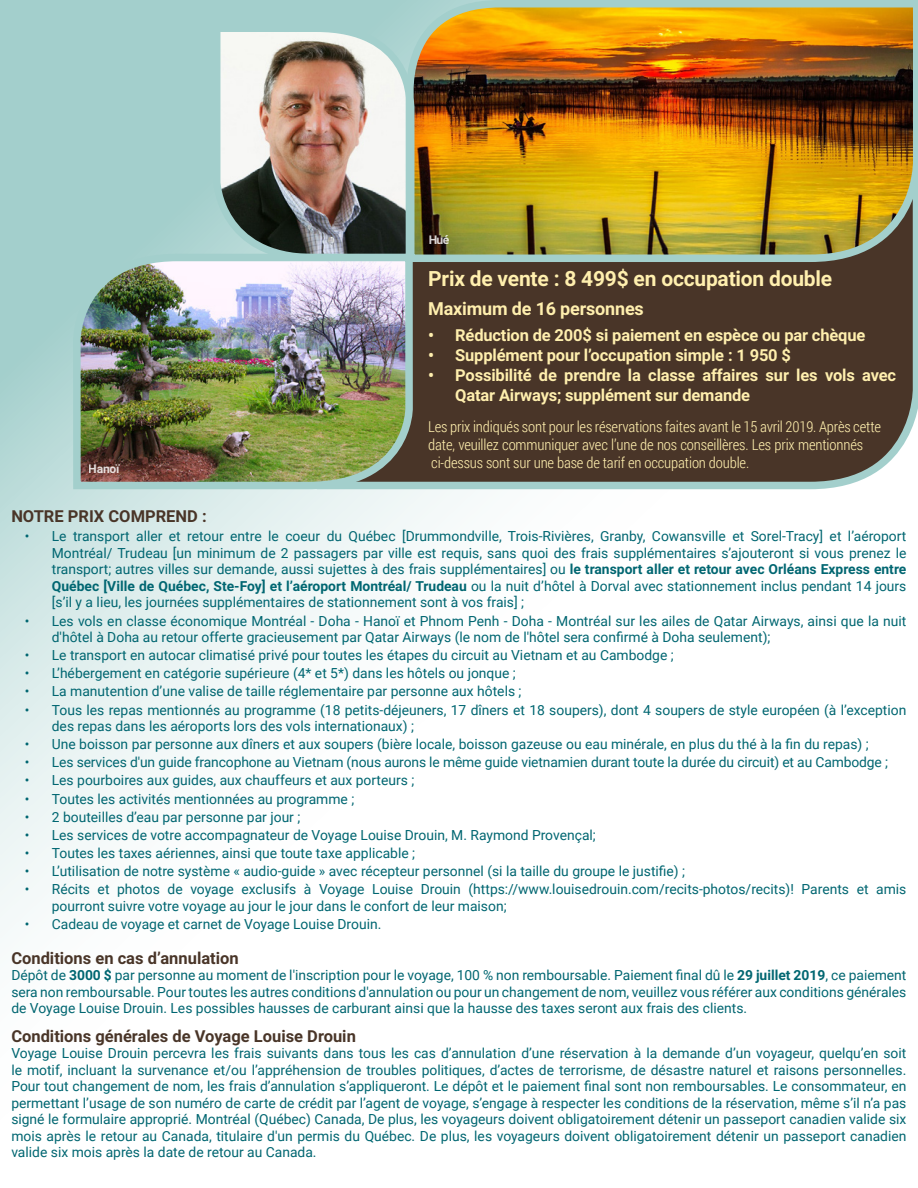
<style>
.page{position:relative;width:918px;height:1188px;background:#fff}
.page>*{position:absolute;margin:0;border:0;box-sizing:border-box;transform-origin:0 0}
.t1{font:700 21px "Roboto";letter-spacing:-.01em;color:#ffefae}
.t2{font:700 18px "Roboto";letter-spacing:-.01em;color:#ffefae}
.t3{font:700 16.5px/19.8px "Roboto";letter-spacing:-.01em;color:#ffefae}
.t4{font:700 16.5px "Roboto";color:#493528}
.t5{font:300 15px/18px "Roboto Condensed";letter-spacing:-.01em;color:#ffefae}
.t6{font:13.8px/16.5px "Roboto";color:#006671;text-align:justify}
.t7{font:700 12px "Roboto";letter-spacing:-.03em;color:#fff}
.s1{font-weight:700}
</style>
<div class="page">
<svg style="left:0;top:0;width:467px;height:933px"></svg>
<svg style="left:417px;top:266px;width:501px;height:227px;background:#524236"></svg>
<img style="left:394px;top:0;width:524px;height:266px">
<img style="left:210px;top:21px;width:206px;height:229px">
<img style="left:69px;top:250px;width:348px;height:243px">
<p class="t7" style="left:89px;top:460px;width:32px">Hanoï</p>
<p class="t7" style="left:428px;top:231px;width:23px">Hué</p>
<h1 class="t1" style="left:428px;top:264px;width:406px">Prix de vente : 8 499$ en occupation double</h1>
<h2 class="t2" style="left:428px;top:296px;width:217px">Maximum de 16 personnes</h2>
<p class="t3" style="left:428px;top:325px;width:439px">• Réduction de 200$ si paiement en espèce ou par chèque</p>
<p class="t3" style="left:428px;top:345px;width:364px">• Supplément pour l’occupation simple : 1 950 $</p>
<p class="t3" style="left:455px;top:365px;width:442px;text-indent:-27px">• Possibilité de prendre la classe affaires sur les vols avec<br>Qatar Airways; supplément sur demande</p>
<p class="t5" style="left:428px;top:417px;width:454px">Les prix indiqués sont pour les réservations faites avant le 15 avril 2019. Après cette date, veuillez communiquer avec l’une de nos conseillères. Les prix mentionnés ci-dessus sont sur une base de tarif en occupation double.</p>
<p class="t4" style="left:11px;top:504px;width:197px">NOTRE PRIX COMPREND :</p>
<p class="t6" style="left:52px;top:528px;width:856px;text-indent:-27px">• Le transport aller et retour entre le coeur du Québec [Drummondville, Trois-Rivières, Granby, Cowansville et Sorel-Tracy] et l’aéroport Montréal/ Trudeau [un minimum de 2 passagers par ville est requis, sans quoi des frais supplémentaires s’ajouteront si vous prenez le transport; autres villes sur demande, aussi sujettes à des frais supplémentaires] ou <span class="s1">le transport aller et retour avec Orléans Express entre Québec [Ville de Québec, Ste-Foy] et l’aéroport Montréal/ Trudeau</span> ou la nuit d’hôtel à Dorval avec stationnement inclus pendant 14 jours [s’il y a lieu, les journées supplémentaires de stationnement sont à vos frais] ;</p>
<p class="t6" style="left:52px;top:612px;width:856px;text-indent:-27px">• Les vols en classe économique Montréal - Doha - Hanoï et Phnom Penh - Doha - Montréal sur les ailes de Qatar Airways, ainsi que la nuit d'hôtel à Doha au retour offerte gracieusement par Qatar Airways (le nom de l'hôtel sera confirmé à Doha seulement);</p>
<p class="t6" style="left:25px;top:647px;width:650px">• Le transport en autocar climatisé privé pour toutes les étapes du circuit au Vietnam et au Cambodge ;</p>
<p class="t6" style="left:25px;top:665px;width:493px">• L’hébergement en catégorie supérieure (4* et 5*) dans les hôtels ou jonque ;</p>
<p class="t6" style="left:25px;top:683px;width:498px">• La manutention d’une valise de taille réglementaire par personne aux hôtels ;</p>
<p class="t6" style="left:52px;top:701px;width:856px;text-indent:-27px">• Tous les repas mentionnés au programme (18 petits-déjeuners, 17 dîners et 18 soupers), dont 4 soupers de style européen (à l’exception des repas dans les aéroports lors des vols internationaux) ;</p>
<p class="t6" style="left:25px;top:735px;width:845px">• Une boisson par personne aux dîners et aux soupers (bière locale, boisson gazeuse ou eau minérale, en plus du thé à la fin du repas) ;</p>
<p class="t6" style="left:25px;top:754px;width:865px">• Les services d'un guide francophone au Vietnam (nous aurons le même guide vietnamien durant toute la durée du circuit) et au Cambodge ;</p>
<p class="t6" style="left:25px;top:772px;width:391px">• Les pourboires aux guides, aux chauffeurs et aux porteurs ;</p>
<p class="t6" style="left:25px;top:790px;width:331px">• Toutes les activités mentionnées au programme ;</p>
<p class="t6" style="left:25px;top:808px;width:277px">• 2 bouteilles d’eau par personne par jour ;</p>
<p class="t6" style="left:25px;top:826px;width:573px">• Les services de votre accompagnateur de Voyage Louise Drouin, M. Raymond Provençal;</p>
<p class="t6" style="left:25px;top:844px;width:392px">• Toutes les taxes aériennes, ainsi que toute taxe applicable ;</p>
<p class="t6" style="left:25px;top:862px;width:662px">• L’utilisation de notre système « audio-guide » avec récepteur personnel (si la taille du groupe le justifie) ;</p>
<p class="t6" style="left:52px;top:880px;width:856px;text-indent:-27px">• Récits et photos de voyage exclusifs à Voyage Louise Drouin (https://www.louisedrouin.com/recits-photos/recits)! Parents et amis pourront suivre votre voyage au jour le jour dans le confort de leur maison;</p>
<p class="t6" style="left:25px;top:915px;width:358px">• Cadeau de voyage et carnet de Voyage Louise Drouin.</p>
<p class="t4" style="left:11px;top:946px;width:229px">Conditions en cas d’annulation</p>
<p class="t6" style="left:11px;top:967px;width:897px">Dépôt de <span class="s1">3000 $</span> par personne au moment de l'inscription pour le voyage, 100 % non remboursable. Paiement final dû le <span class="s1">29 juillet 2019</span>, ce paiement sera non remboursable. Pour toutes les autres conditions d'annulation ou pour un changement de nom, veuillez vous référer aux conditions générales de Voyage Louise Drouin. Les possibles hausses de carburant ainsi que la hausse des taxes seront aux frais des clients.</p>
<p class="t4" style="left:11px;top:1025px;width:346px">Conditions générales de Voyage Louise Drouin</p>
<p class="t6" style="left:11px;top:1045px;width:897px">Voyage Louise Drouin percevra les frais suivants dans tous les cas d’annulation d’une réservation à la demande d’un voyageur, quelqu’en soit le motif, incluant la survenance et/ou l’appréhension de troubles politiques, d’actes de terrorisme, de désastre naturel et raisons personnelles.<br>Pour tout changement de nom, les frais d’annulation s’appliqueront. Le dépôt et le paiement final sont non remboursables. Le consommateur, en permettant l’usage de son numéro de carte de crédit par l’agent de voyage, s’engage à respecter les conditions de la réservation, même s’il n’a pas signé le formulaire approprié. Montréal (Québec) Canada, De plus, les voyageurs doivent obligatoirement détenir un passeport canadien valide six mois après le retour au Canada, titulaire d'un permis du Québec. De plus, les voyageurs doivent obligatoirement détenir un passeport canadien valide six mois après la date de retour au Canada.</p>
</div>
